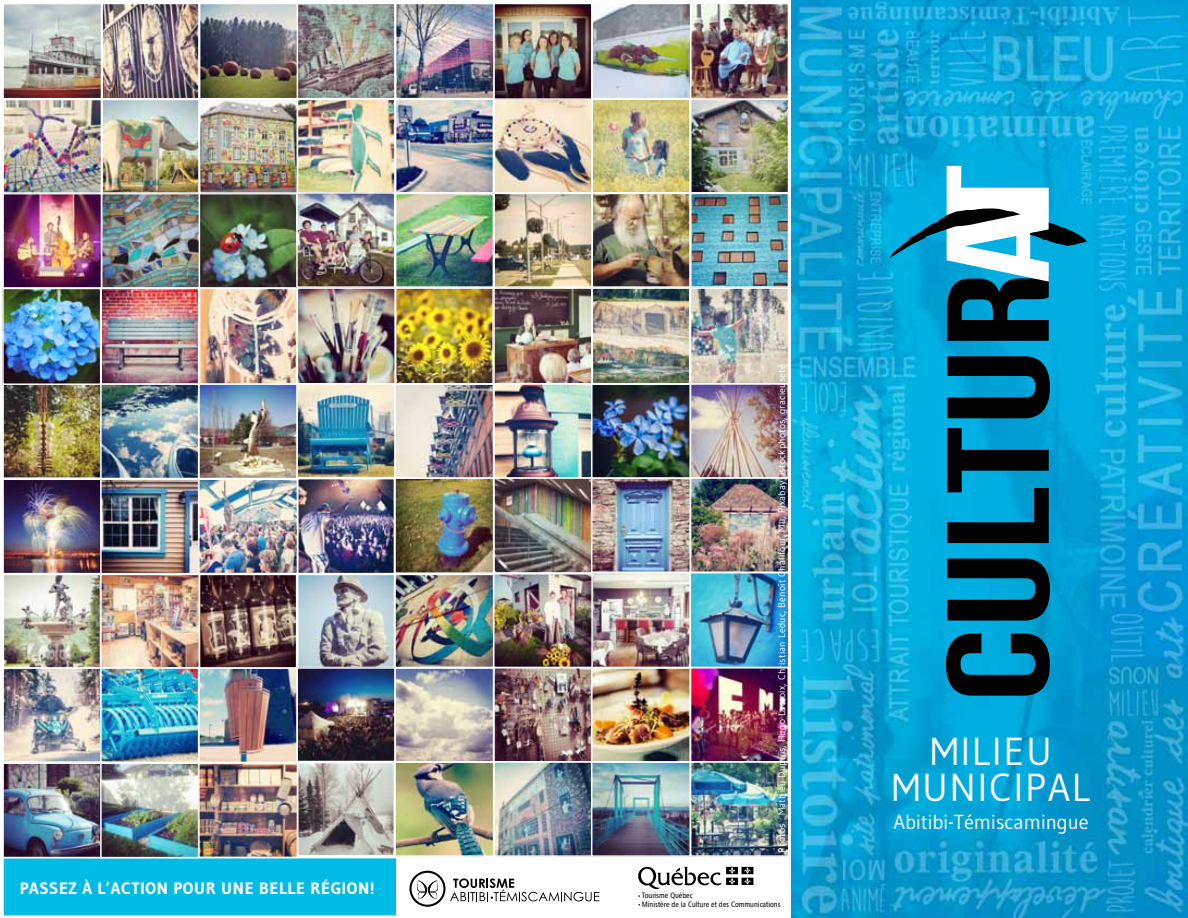
<style>
.page{position:relative;width:1188px;height:918px;background:#fff}
.page>*{position:absolute;margin:0;border:0;box-sizing:border-box;transform-origin:0 0}
.t1{font:39px/36px "Gudea";letter-spacing:.04em;color:#fff;text-align:center}
.t2{font:20.25px "Gudea";color:#fff}
.t3{font:700 16.5px "Gudea";letter-spacing:.04em;color:#fff}
.t4{font:9.75px "Gudea";letter-spacing:.025em;color:#fff}
.t5{font:7.8px/9.4px "Chaloult Cond Normal";color:#000}
</style>
<div class="page">
<img style="left:792px;top:0;width:396px;height:918px">
<div style="left:3px;top:858px;width:394px;height:58px;background:#00bce4"></div>
<div style="left:2px;top:857px;width:396px;height:60px;border:2px solid #fff"></div>
<img style="left:496px;top:290px;width:94px;height:281px">
<div style="left:493px;top:477px;width:100px;height:97px;border:2px solid #fff"></div>
<img style="left:496px;top:670px;width:94px;height:184px">
<div style="left:493px;top:761px;width:100px;height:96px;border:2px solid #fff"></div>
<img style="left:693px;top:290px;width:93px;height:280px">
<img style="left:693px;top:670px;width:93px;height:184px">
<div style="left:690px;top:761px;width:99px;height:96px;border:2px solid #fff"></div>
<img style="left:300px;top:481px;width:92px;height:184px">
<div style="left:297px;top:574px;width:98px;height:94px;border:2px solid #fff"></div>
<img style="left:202px;top:102px;width:93px;height:280px">
<img style="left:5px;top:102px;width:94px;height:374px">
<div style="left:2px;top:383px;width:100px;height:96px;border:2px solid #fff"></div>
<img style="left:5px;top:670px;width:94px;height:90px">
<div style="left:2px;top:667px;width:100px;height:96px;border:2px solid #fff"></div>
<div style="left:493px;top:383px;width:99px;height:96px;border:2px solid #fff"></div>
<div style="left:493px;top:667px;width:99px;height:96px;border:2px solid #fff"></div>
<div style="left:690px;top:383px;width:99px;height:96px;border:2px solid #fff"></div>
<div style="left:690px;top:667px;width:99px;height:96px;border:2px solid #fff"></div>
<img style="left:5px;top:6px;width:388px;height:90px">
<div style="left:2px;top:3px;width:100px;height:96px;border:2px solid #fff"></div>
<img style="left:6px;top:577px;width:92px;height:89px">
<div style="left:3px;top:574px;width:98px;height:95px;border:2px solid #fff"></div>
<div style="left:296px;top:3px;width:100px;height:96px;border:2px solid #fff"></div>
<div style="left:297px;top:478px;width:98px;height:96px;border:2px solid #fff"></div>
<img style="left:300px;top:764px;width:191px;height:90px">
<div style="left:297px;top:762px;width:98px;height:95px;border:2px solid #fff"></div>
<div style="left:199px;top:288px;width:99px;height:97px;border:2px solid #fff"></div>
<div style="left:493px;top:287px;width:99px;height:98px;border:2px solid #fff"></div>
<div style="left:690px;top:287px;width:99px;height:98px;border:2px solid #fff"></div>
<div style="left:199px;top:99px;width:99px;height:95px;border:2px solid #fff"></div>
<img style="left:398px;top:6px;width:94px;height:279px">
<div style="left:395px;top:193px;width:99px;height:95px;border:2px solid #fff"></div>
<img style="left:594px;top:6px;width:97px;height:848px">
<div style="left:395px;top:99px;width:99px;height:95px;border:2px solid #fff"></div>
<div style="left:592px;top:99px;width:99px;height:95px;border:2px solid #fff"></div>
<div style="left:395px;top:3px;width:100px;height:96px;border:2px solid #fff"></div>
<div style="left:592px;top:3px;width:100px;height:96px;border:2px solid #fff"></div>
<div style="left:2px;top:193px;width:100px;height:96px;border:2px solid #fff"></div>
<div style="left:2px;top:99px;width:100px;height:95px;border:2px solid #fff"></div>
<div style="left:101px;top:3px;width:99px;height:96px;border:2px solid #fff"></div>
<img style="left:496px;top:6px;width:94px;height:185px">
<div style="left:493px;top:99px;width:100px;height:95px;border:2px solid #fff"></div>
<img style="left:693px;top:6px;width:93px;height:185px">
<div style="left:690px;top:99px;width:99px;height:95px;border:2px solid #fff"></div>
<img style="left:397px;top:386px;width:94px;height:374px">
<div style="left:394px;top:477px;width:100px;height:97px;border:2px solid #fff"></div>
<div style="left:394px;top:761px;width:100px;height:96px;border:2px solid #fff"></div>
<div style="left:591px;top:477px;width:100px;height:96px;border:2px solid #fff"></div>
<div style="left:591px;top:761px;width:100px;height:96px;border:2px solid #fff"></div>
<div style="left:199px;top:3px;width:99px;height:96px;border:2px solid #fff"></div>
<img style="left:103px;top:102px;width:94px;height:280px">
<div style="left:101px;top:193px;width:99px;height:96px;border:2px solid #fff"></div>
<div style="left:2px;top:288px;width:99px;height:97px;border:2px solid #fff"></div>
<img style="left:300px;top:290px;width:191px;height:92px">
<div style="left:297px;top:287px;width:99px;height:98px;border:2px solid #fff"></div>
<img style="left:103px;top:386px;width:291px;height:93px">
<div style="left:198px;top:383px;width:100px;height:96px;border:2px solid #fff"></div>
<img style="left:103px;top:670px;width:290px;height:90px">
<div style="left:198px;top:667px;width:100px;height:96px;border:2px solid #fff"></div>
<div style="left:394px;top:383px;width:100px;height:96px;border:2px solid #fff"></div>
<div style="left:394px;top:667px;width:100px;height:96px;border:2px solid #fff"></div>
<div style="left:591px;top:383px;width:100px;height:96px;border:2px solid #fff"></div>
<div style="left:591px;top:667px;width:100px;height:96px;border:2px solid #fff"></div>
<div style="left:394px;top:574px;width:100px;height:94px;border:2px solid #fff"></div>
<div style="left:591px;top:572px;width:100px;height:96px;border:2px solid #fff"></div>
<img style="left:299px;top:102px;width:94px;height:183px">
<div style="left:297px;top:99px;width:99px;height:95px;border:2px solid #fff"></div>
<div style="left:493px;top:3px;width:100px;height:97px;border:2px solid #fff"></div>
<div style="left:690px;top:3px;width:99px;height:97px;border:2px solid #fff"></div>
<div style="left:100px;top:288px;width:99px;height:97px;border:2px solid #fff"></div>
<div style="left:395px;top:287px;width:99px;height:98px;border:2px solid #fff"></div>
<div style="left:592px;top:287px;width:98px;height:98px;border:2px solid #fff"></div>
<img style="left:5px;top:481px;width:290px;height:90px">
<div style="left:2px;top:479px;width:100px;height:95px;border:2px solid #fff"></div>
<img style="left:5px;top:765px;width:290px;height:90px">
<div style="left:2px;top:762px;width:100px;height:96px;border:2px solid #fff"></div>
<img style="left:103px;top:577px;width:191px;height:89px">
<div style="left:100px;top:574px;width:100px;height:95px;border:2px solid #fff"></div>
<div style="left:199px;top:574px;width:98px;height:95px;border:2px solid #fff"></div>
<div style="left:100px;top:383px;width:99px;height:96px;border:2px solid #fff"></div>
<div style="left:100px;top:667px;width:99px;height:96px;border:2px solid #fff"></div>
<div style="left:100px;top:478px;width:99px;height:96px;border:2px solid #fff"></div>
<div style="left:100px;top:762px;width:99px;height:96px;border:2px solid #fff"></div>
<div style="left:101px;top:99px;width:99px;height:95px;border:2px solid #fff"></div>
<div style="left:296px;top:383px;width:100px;height:95px;border:2px solid #fff"></div>
<div style="left:296px;top:667px;width:100px;height:95px;border:2px solid #fff"></div>
<div style="left:198px;top:479px;width:100px;height:95px;border:2px solid #fff"></div>
<div style="left:198px;top:762px;width:100px;height:96px;border:2px solid #fff"></div>
<img style="left:496px;top:576px;width:94px;height:89px">
<div style="left:493px;top:573px;width:100px;height:95px;border:2px solid #fff"></div>
<img style="left:693px;top:575px;width:93px;height:90px">
<div style="left:690px;top:572px;width:99px;height:96px;border:2px solid #fff"></div>
<img style="left:496px;top:196px;width:94px;height:89px">
<div style="left:493px;top:193px;width:100px;height:95px;border:2px solid #fff"></div>
<img style="left:693px;top:196px;width:93px;height:89px">
<div style="left:690px;top:193px;width:99px;height:95px;border:2px solid #fff"></div>
<div style="left:296px;top:192px;width:99px;height:96px;border:2px solid #fff"></div>
<svg style="left:638px;top:866px;width:115px;height:23px"></svg>
<svg style="left:409px;top:870px;width:191px;height:37px"></svg>
<svg style="left:946px;top:634px;width:104px;height:62px;background:#00465c"></svg>
<svg style="left:947px;top:559px;width:103px;height:62px;background:#003a4b"></svg>
<svg style="left:947px;top:428px;width:102px;height:115px;background:#005b76"></svg>
<svg style="left:947px;top:356px;width:103px;height:62px;background:#003849"></svg>
<svg style="left:890px;top:166px;width:197px;height:175px"></svg>
<h3 class="t3" style="left:20px;top:878px;width:356px">PASSEZ À L’ACTION POUR UNE BELLE RÉGION!</h3>
<p class="t4" style="left:776px;top:853px;width:490px;rotate:-90deg">Photos : Mathieu Dupuis, H ugo Lacroix, Christian Leduc, Benoît Chalifour, Mu, Pixabay, istockphotos, gracieuseté</p>
<p class="t5" style="left:642px;top:890px;width:140px">Tourisme Québec<br>Ministère de la Culture et des Communications</p>
<h1 class="t1" style="left:892px;top:733px;width:200px">MILIEU<br>MUNICIPAL</h1>
<h2 class="t2" style="left:893px;top:810px;width:197px">Abitibi-Témiscamingue</h2>
</div>
